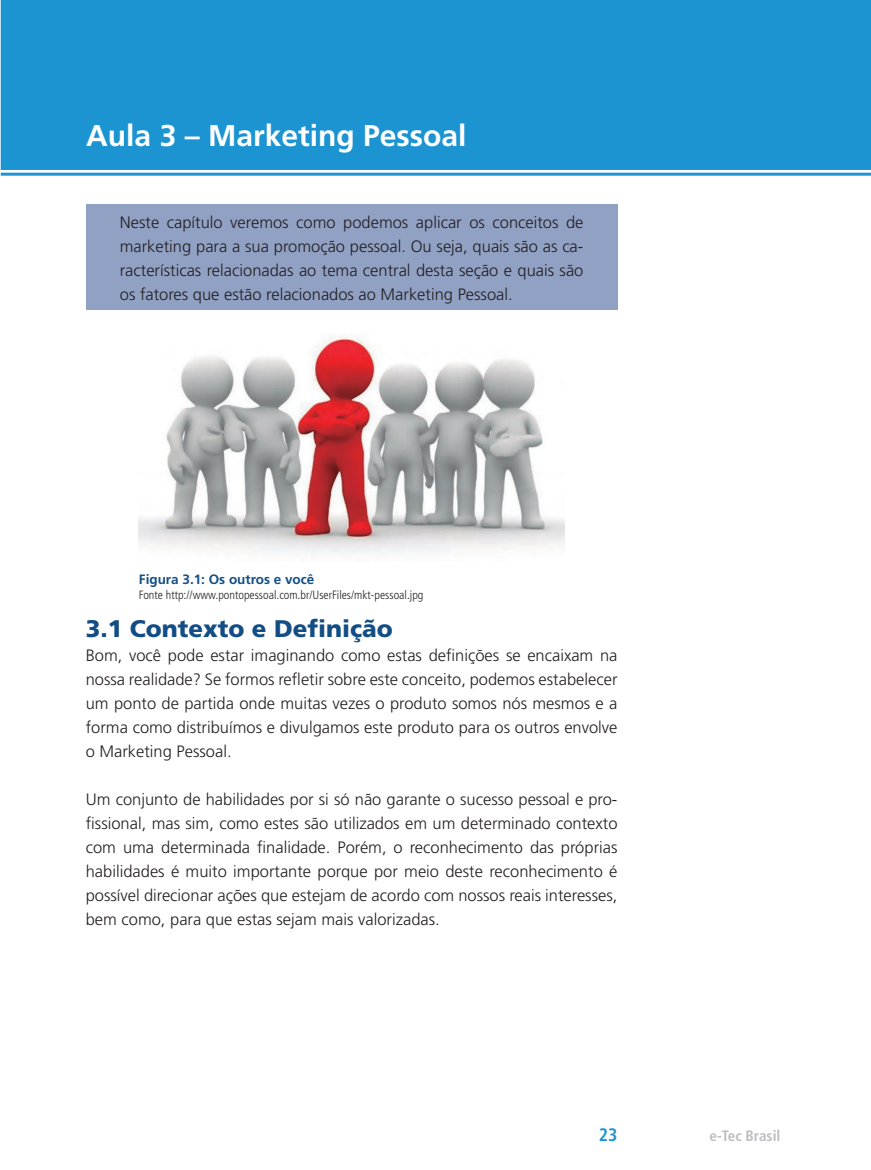
<style>
.page{position:relative;width:871px;height:1170px;background:#fff}
.page>*{position:absolute;margin:0;border:0;box-sizing:border-box;transform-origin:0 0}
.t1{font:700 30px "Frutiger LT Std";color:#fff}
.t2{font:900 24px "Frutiger LT Std";color:#124e85}
.t3{font:700 condensed 18px "Frutiger LT Std";color:#1c94d2}
.t4{font:300 16.5px/24px "Frutiger LT Std";color:#231f20;text-align:justify}
.t5{font:700 condensed 15px "Frutiger LT Std";color:#bcbdc0}
.t6{font:700 13.5px "Frutiger LT Std";color:#124e85}
.t7{font:300 condensed 12px "Frutiger LT Std";color:#231f20}
</style>
<div class="page">
<div style="left:1px;top:0;width:870px;height:170px;background:#1c94d2"></div>
<hr style="left:1px;top:173px;width:870px;height:3px;background:#1c94d2">
<div style="left:86px;top:204px;width:531px;height:105px;background:#90a1c4"></div>
<img style="left:139px;top:334px;width:425px;height:222px">
<h1 class="t1" style="left:86px;top:118px;width:382px">Aula 3 – Marketing Pessoal</h1>
<p class="t4" style="left:120px;top:211px;width:465px">Neste capítulo veremos como podemos aplicar os conceitos de marketing para a sua promoção pessoal. Ou seja, quais são as ca&shy;racterísticas relacionadas ao tema central desta seção e quais são os fatores que estão relacionados ao Marketing Pessoal.</p>
<p class="t6" style="left:139px;top:570px;width:177px">Figura 3.1: Os outros e você</p>
<p class="t7" style="left:139px;top:587px;width:286px">Fonte http://www.pontopessoal.com.br/UserFiles/mkt-pessoal.jpg</p>
<h2 class="t2" style="left:86px;top:613px;width:308px">3.1 Contexto e Definição</h2>
<p class="t4" style="left:86px;top:643px;width:533px">Bom, você pode estar imaginando como estas definições se encaixam na nossa realidade? Se formos refletir sobre este conceito, podemos estabelecer um ponto de partida onde muitas vezes o produto somos nós mesmos e a forma como distribuímos e divulgamos este produto para os outros envolve o Marketing Pessoal.</p>
<p class="t4" style="left:86px;top:787px;width:533px">Um conjunto de habilidades por si só não garante o sucesso pessoal e pro&shy;fissional, mas sim, como estes são utilizados em um determinado contexto com uma determinada finalidade. Porém, o reconhecimento das próprias habilidades é muito importante porque por meio deste reconhecimento é possível direcionar ações que estejam de acordo com nossos reais interesses, bem como, para que estas sejam mais valorizadas.</p>
<p class="t3" style="left:599px;top:1123px;width:20px">23</p>
<p class="t5" style="left:709px;top:1126px;width:72px">e-Tec Brasil</p>
</div>
